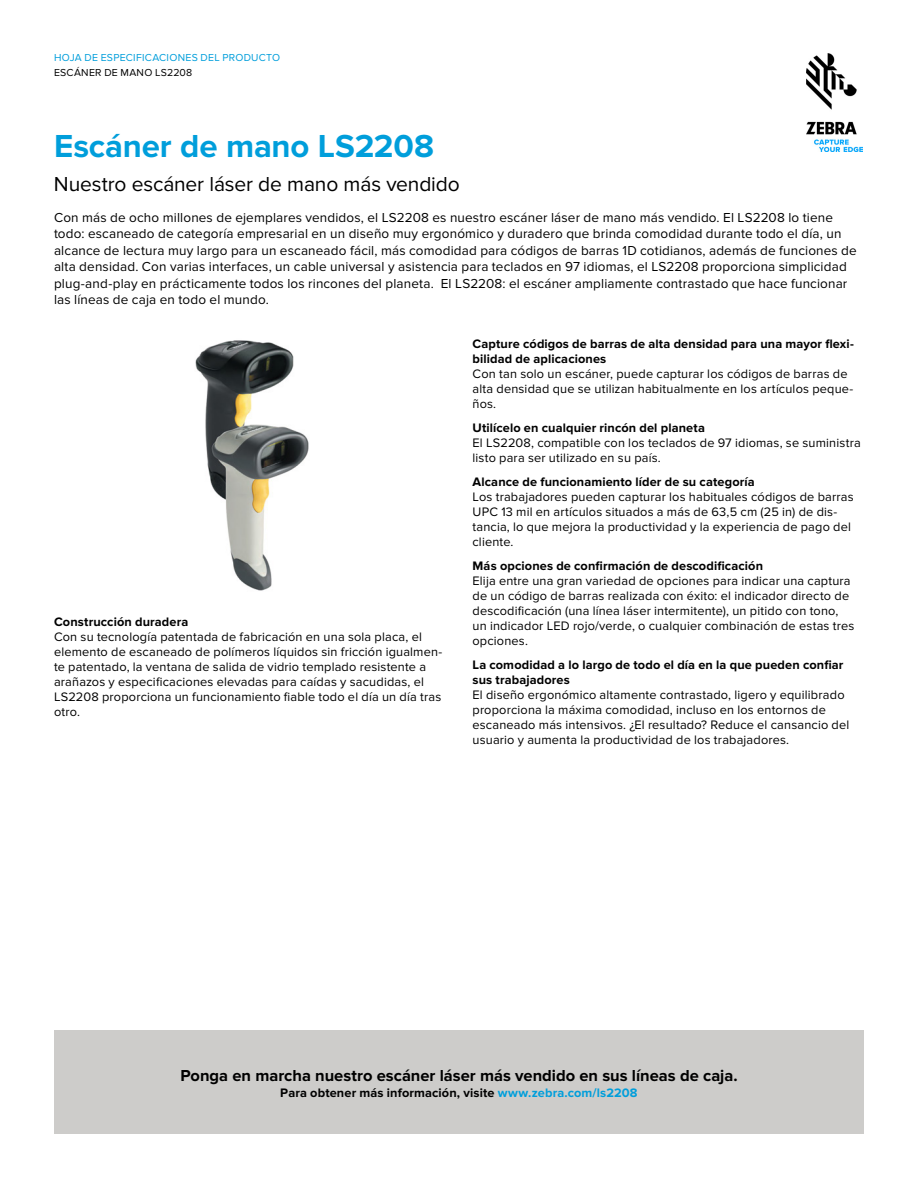
<style>
.page{position:relative;width:918px;height:1188px;background:#fff}
.page>*{position:absolute;margin:0;border:0;box-sizing:border-box;transform-origin:0 0}
.t1{font:700 33px "Proxima Nova";letter-spacing:-.005em;color:#009edb}
.t2{font:21px "Proxima Nova";letter-spacing:-.005em;color:#000}
.t3{font:700 16.5px "Proxima Nova";color:#000}
.t4{font:13.5px/16.5px "Proxima Nova";letter-spacing:.01em;color:#000}
.t5{font:12.75px/15px "Proxima Nova";letter-spacing:.015em;color:#000}
.t6{font:700 12.75px/15px "Proxima Nova";letter-spacing:.01em;color:#000}
.t7{font:10.5px "Proxima Nova";letter-spacing:.025em;color:#009edb}
.t8{font:10.5px "Proxima Nova";letter-spacing:.025em;color:#000}
.s1{color:#009edb}
</style>
<div class="page">
<img style="left:806px;top:54px;width:56px;height:97px">
<div style="left:54px;top:1031px;width:810px;height:103px;background:#cdccca"></div>
<img style="left:195px;top:340px;width:114px;height:251px">
<p class="t7" style="left:54px;top:52px;width:228px">HOJA DE ESPECIFICACIONES DEL PRODUCTO</p>
<p class="t8" style="left:54px;top:66px;width:140px">ESCÁNER DE MANO LS2208</p>
<h1 class="t1" style="left:54px;top:127px;width:382px">Escáner de mano LS2208</h1>
<h2 class="t2" style="left:54px;top:172px;width:407px">Nuestro escáner láser de mano más vendido</h2>
<p class="t4" style="left:54px;top:209px;width:804px">Con más de ocho millones de ejemplares vendidos, el LS2208 es nuestro escáner láser de mano más vendido. El LS2208 lo tiene todo: escaneado de categoría empresarial en un diseño muy ergonómico y duradero que brinda comodidad durante todo el día, un alcance de lectura muy largo para un escaneado fácil, más comodidad para códigos de barras 1D cotidianos, además de funciones de alta densidad. Con varias interfaces, un cable universal y asistencia para teclados en 97 idiomas, el LS2208 proporciona simplicidad plug-and-play en prácticamente todos los rincones del planeta. El LS2208: el escáner ampliamente contrastado que hace funcionar las líneas de caja en todo el mundo.</p>
<p class="t6" style="left:54px;top:615px;width:136px">Construcción duradera</p>
<p class="t5" style="left:54px;top:630px;width:390px">Con su tecnología patentada de fabricación en una sola placa, el elemento de escaneado de polímeros líquidos sin fricción igualmen&shy;te patentado, la ventana de salida de vidrio templado resistente a arañazos y especificaciones elevadas para caídas y sacudidas, el LS2208 proporciona un funcionamiento fiable todo el día un día tras otro.</p>
<p class="t6" style="left:472px;top:336px;width:383px">Capture códigos de barras de alta densidad para una mayor flexi&shy;bilidad de aplicaciones</p>
<p class="t5" style="left:472px;top:366px;width:382px">Con tan solo un escáner, puede capturar los códigos de barras de alta densidad que se utilizan habitualmente en los artículos peque&shy;ños.</p>
<p class="t6" style="left:472px;top:420px;width:234px">Utilícelo en cualquier rincón del planeta</p>
<p class="t5" style="left:472px;top:435px;width:390px">El LS2208, compatible con los teclados de 97 idiomas, se suministra listo para ser utilizado en su país.</p>
<p class="t6" style="left:472px;top:474px;width:284px">Alcance de funcionamiento líder de su categoría</p>
<p class="t5" style="left:472px;top:489px;width:383px">Los trabajadores pueden capturar los habituales códigos de barras UPC 13 mil en artículos situados a más de 63,5 cm (25 in) de dis&shy;tancia, lo que mejora la productividad y la experiencia de pago del cliente.</p>
<p class="t6" style="left:472px;top:558px;width:292px">Más opciones de confirmación de descodificación</p>
<p class="t5" style="left:472px;top:573px;width:383px">Elija entre una gran variedad de opciones para indicar una captura de un código de barras realizada con éxito: el indicador directo de descodificación (una línea láser intermitente), un pitido con tono, un indicador LED rojo/verde, o cualquier combinación de estas tres opciones.</p>
<p class="t6" style="left:472px;top:657px;width:372px">La comodidad a lo largo de todo el día en la que pueden confiar sus trabajadores</p>
<p class="t5" style="left:472px;top:687px;width:378px">El diseño ergonómico altamente contrastado, ligero y equilibrado proporciona la máxima comodidad, incluso en los entornos de escaneado más intensivos. ¿El resultado? Reduce el cansancio del usuario y aumenta la productividad de los trabajadores.</p>
<p class="t3" style="left:180px;top:1066px;width:559px">Ponga en marcha nuestro escáner láser más vendido en sus líneas de caja.</p>
<p class="t6" style="left:280px;top:1085px;width:359px">Para obtener más información, visite <span class="s1">www.zebra.com/ls2208</span></p>
</div>
